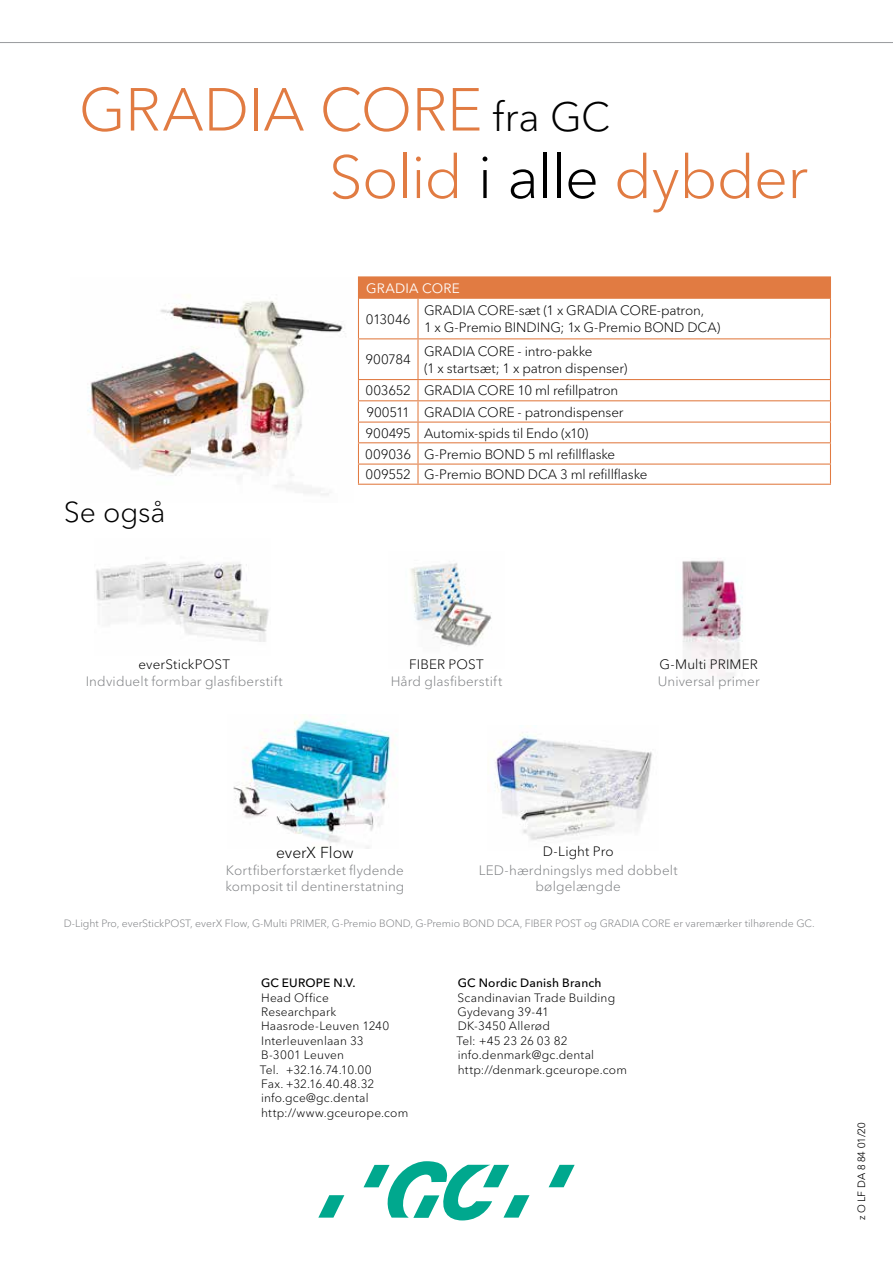
<style>
.page{position:relative;width:893px;height:1263px;background:#fff}
.page>*{position:absolute;margin:0;border:0;box-sizing:border-box;transform-origin:0 0}
.t1{font:300 60px/67.5px "Avenir Next LT Pro";letter-spacing:-.015em;color:#e17b42}
.t2{font:300 28.5px "Avenir Next LT Pro";letter-spacing:-.005em;color:#000}
.t3{font:300 15.75px "Avenir Next LT Pro";color:#000}
.t4{font:300 13.5px/21px "Avenir Next LT Pro";letter-spacing:-.005em;color:#000}
.t5{font:300 13.5px/16.5px "Avenir Next LT Pro";letter-spacing:.01em;color:#808285;text-align:center}
.t6{font:300 13.5px "Avenir Next LT Pro";letter-spacing:.015em;color:#000}
.t7{font:13.5px "Avenir Next LT Pro";letter-spacing:.015em;color:#fff}
.t8{font:300 12px/14.4px "Avenir Next LT Pro";letter-spacing:.015em;color:#000}
.t9{font:500 12px "Avenir Next LT Pro";letter-spacing:.015em;color:#000}
.t10{font:300 10.5px "Avenir Next LT Pro";color:#808285}
.t11{font:300 10.5px "Avenir LT Std";color:#000}
.s1{font-size:40.5px;color:#000}
.s2{color:#000}
</style>
<div class="page">
<img style="left:682px;top:560px;width:61px;height:120px">
<img style="left:87px;top:295px;width:259px;height:200px">
<svg style="left:549px;top:1165px;width:26px;height:22px"></svg>
<svg style="left:364px;top:1161px;width:165px;height:59px"></svg>
<svg style="left:318px;top:1195px;width:26px;height:22px"></svg>
<img style="left:410px;top:563px;width:82px;height:84px">
<img style="left:96px;top:562px;width:173px;height:80px">
<img style="left:495px;top:733px;width:157px;height:107px">
<img style="left:233px;top:717px;width:161px;height:131px">
<hr style="left:0;top:42px;width:893px;height:1px;background:#9d9fa2">
<div style="left:358px;top:277px;width:472px;height:21px;background:#e17b42"></div>
<svg style="left:359px;top:339px;width:471px;height:145px"></svg>
<hr style="left:358px;top:276px;width:60px;height:1px;background:#e17b42">
<hr style="left:418px;top:276px;width:413px;height:1px;background:#e17b42">
<svg style="left:830px;top:277px;width:1px;height:21px"></svg>
<hr style="left:358px;top:298px;width:60px;height:1px;background:#e17b42">
<hr style="left:358px;top:299px;width:1px;height:39px;background:#e17b42">
<hr style="left:418px;top:298px;width:413px;height:1px;background:#e17b42">
<hr style="left:417px;top:299px;width:2px;height:39px;background:#e17b42">
<hr style="left:830px;top:299px;width:1px;height:39px;background:#e17b42">
<hr style="left:358px;top:338px;width:60px;height:1px;background:#e17b42">
<hr style="left:358px;top:339px;width:1px;height:40px;background:#e17b42">
<hr style="left:418px;top:338px;width:413px;height:1px;background:#e17b42">
<hr style="left:417px;top:339px;width:2px;height:40px;background:#e17b42">
<hr style="left:830px;top:339px;width:1px;height:40px;background:#e17b42">
<hr style="left:358px;top:379px;width:60px;height:1px;background:#e17b42">
<hr style="left:418px;top:379px;width:413px;height:1px;background:#e17b42">
<hr style="left:417px;top:380px;width:2px;height:20px;background:#e17b42">
<hr style="left:358px;top:400px;width:60px;height:1px;background:#e17b42">
<hr style="left:418px;top:400px;width:413px;height:1px;background:#e17b42">
<hr style="left:417px;top:401px;width:2px;height:21px;background:#e17b42">
<hr style="left:358px;top:422px;width:60px;height:1px;background:#e17b42">
<hr style="left:418px;top:422px;width:413px;height:1px;background:#e17b42">
<svg style="left:417px;top:423px;width:2px;height:19px"></svg>
<hr style="left:358px;top:442px;width:60px;height:1px;background:#e17b42">
<hr style="left:418px;top:442px;width:413px;height:1px;background:#e17b42">
<hr style="left:417px;top:443px;width:2px;height:20px;background:#e17b42">
<hr style="left:358px;top:463px;width:60px;height:2px;background:#e17b42">
<svg style="left:358px;top:380px;width:1px;height:104px"></svg>
<hr style="left:418px;top:463px;width:413px;height:2px;background:#e17b42">
<svg style="left:417px;top:465px;width:2px;height:19px"></svg>
<svg style="left:830px;top:380px;width:1px;height:104px"></svg>
<hr style="left:358px;top:484px;width:60px;height:1px;background:#e17b42">
<hr style="left:418px;top:484px;width:413px;height:1px;background:#e17b42">
<h1 class="t1" style="left:329px;top:76px;width:481px;text-indent:-250px">GRADIA CORE <span class="s1">fra GC<br></span>Solid <span class="s2">i alle</span> dybder</h1>
<h2 class="t2" style="left:64px;top:495px;width:103px">Se også</h2>
<p class="t4" style="left:139px;top:653px;width:93px">everStickPOST</p>
<p class="t5" style="left:86px;top:673px;width:199px">Indviduelt formbar glasfiberstift</p>
<p class="t7" style="left:366px;top:280px;width:95px">GRADIA CORE</p>
<p class="t4" style="left:366px;top:308px;width:46px">013046</p>
<p class="t4" style="left:424px;top:302px;width:298px;line-height:16.5px">GRADIA CORE-sæt (1 x GRADIA CORE-patron,<br>1 x G-Premio BINDING; 1x G-Premio BOND DCA)</p>
<p class="t4" style="left:366px;top:349px;width:47px">900784</p>
<p class="t4" style="left:424px;top:343px;width:205px;line-height:16.5px">GRADIA CORE - intro-pakke<br>(1 x startsæt; 1 x patron dispenser)</p>
<p class="t4" style="left:365px;top:380px;width:284px">003652 GRADIA CORE 10 ml refillpatron 900511 GRADIA CORE - patrondispenser 900495 Automix-spids til Endo (x10)<br>009036 G-Premio BOND 5 ml refillflaske 009552 G-Premio BOND DCA 3 ml refillflaske</p>
<p class="t4" style="left:409px;top:653px;width:76px">FIBER POST</p>
<p class="t5" style="left:391px;top:673px;width:113px">Hård glasfiberstift</p>
<p class="t6" style="left:659px;top:656px;width:100px">G-Multi PRIMER</p>
<p class="t5" style="left:658px;top:673px;width:104px">Universal primer</p>
<p class="t3" style="left:276px;top:843px;width:79px">everX Flow</p>
<p class="t5" style="left:225px;top:862px;width:181px;text-align:left">Kortfiberforstærket flydende komposit til dentinerstatning</p>
<p class="t4" style="left:543px;top:841px;width:72px">D-Light Pro</p>
<p class="t5" style="left:479px;top:862px;width:200px">LED-hærdningslys med dobbelt bølgelængde</p>
<p class="t10" style="left:64px;top:916px;width:753px">D-Light Pro, everStickPOST, everX Flow, G-Multi PRIMER, G-Premio BOND, G-Premio BOND DCA, FIBER POST og GRADIA CORE er varemærker tilhørende GC.</p>
<p class="t9" style="left:261px;top:976px;width:96px">GC EUROPE N.V.</p>
<p class="t8" style="left:260px;top:990px;width:150px">Head Office<br>Researchpark<br>Haasrode-Leuven 1240<br>Interleuvenlaan 33<br>B-3001 Leuven<br>Tel. +32.16.74.10.00<br>Fax. +32.16.40.48.32 info.gce@gc.dental http://www.gceurope.com</p>
<p class="t9" style="left:458px;top:976px;width:145px">GC Nordic Danish Branch</p>
<p class="t8" style="left:456px;top:990px;width:172px">Scandinavian Trade Building<br>Gydevang 39-41<br>DK-3450 Allerød<br>Tel: +45 23 26 03 82 info.denmark@gc.dental http://denmark.gceurope.com</p>
<p class="t11" style="left:855px;top:1220px;width:99px;rotate:-90deg">z O LF DA 8 84 01/20</p>
</div>
